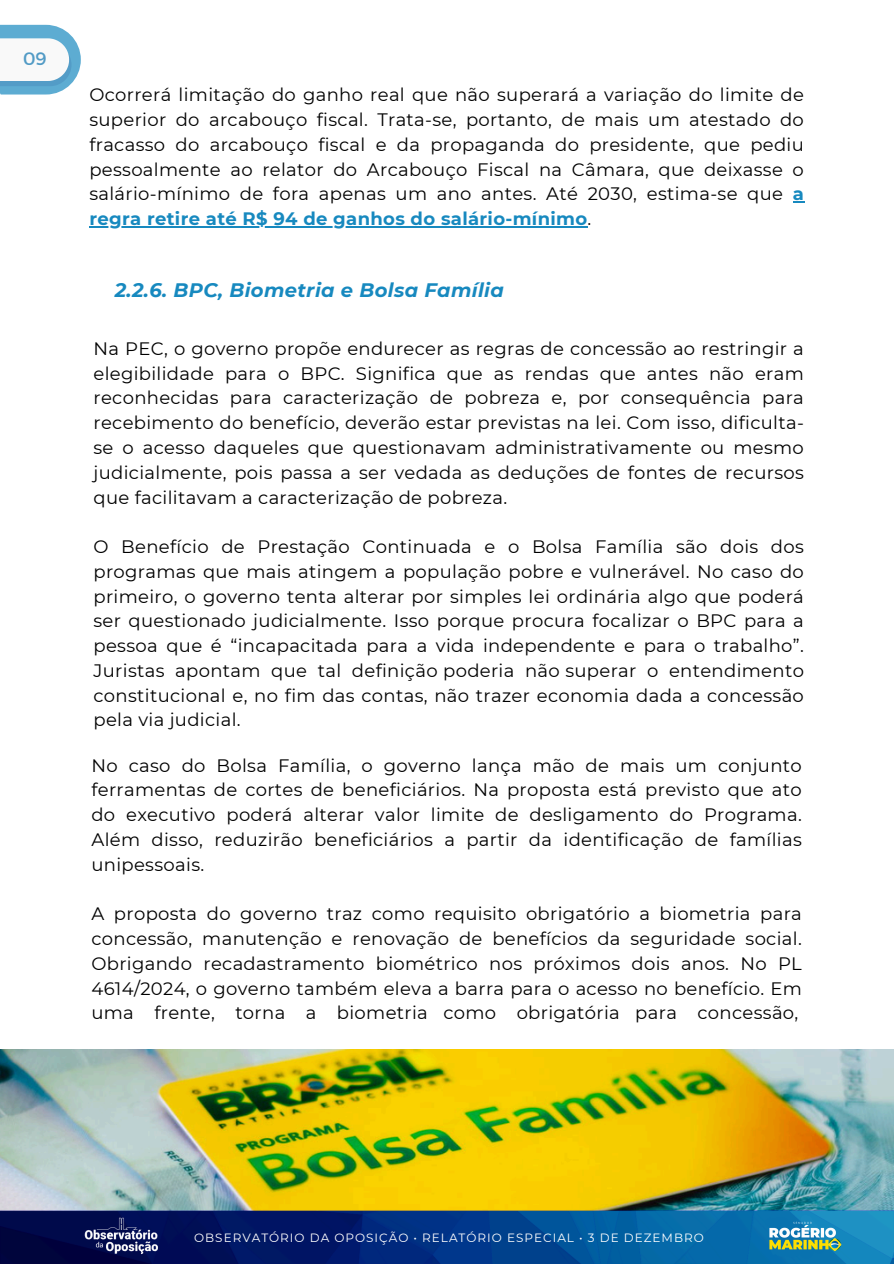
<style>
.page{position:relative;width:894px;height:1264px;background:#fff}
.page>*{position:absolute;margin:0;border:0;box-sizing:border-box;transform-origin:0 0}
.t1{font:italic 700 19.5px "Montserrat";letter-spacing:.02em;color:#1789bf}
.t2{font:18px/24.8px "Montserrat";letter-spacing:.02em;color:#000;text-align:justify}
.t3{font:700 18px "Montserrat";letter-spacing:.02em;color:#1789bf}
.t4{font:18px "Montserrat";color:#0972af}
.t5{font:12px "Montserrat";letter-spacing:.085em;color:#fff}
.s1{font-weight:700;color:#1789bf}
.s2{font-weight:400;color:#000}
</style>
<div class="page">
<img style="left:0;top:1049px;width:892px;height:154px">
<img style="left:0;top:1203px;width:893px;height:60px">
<svg style="left:765px;top:1214px;width:58px;height:44px"></svg>
<img style="left:761px;top:1215px;width:84px;height:42px">
<svg style="left:0;top:25px;width:81px;height:69px"></svg>
<svg style="left:793px;top:201px;width:11px;height:2px"></svg>
<hr style="left:89px;top:226px;width:498px;height:1px;background:#1789bf">
<p class="t4" style="left:23px;top:47px;width:25px">09</p>
<p class="t2" style="left:89px;top:83px;width:715px">Ocorrerá limitação do ganho real que não superará a variação do limite de superior do arcabouço fiscal. Trata-se, portanto, de mais um atestado do fracasso do arcabouço fiscal e da propaganda do presidente, que pediu pessoalmente ao relator do Arcabouço Fiscal na Câmara, que deixasse o salário-mínimo de fora apenas um ano antes. Até 2030, estima-se que <span class="s1">a</span></p>
<h2 class="t3" style="left:89px;top:208px;width:503px">regra retire até R$ 94 de ganhos do salário-mínimo<span class="s2">.</span></h2>
<p class="t1" style="left:115px;top:278px;width:390px">2.2.6. BPC, Biometria e Bolsa Família</p>
<p class="t2" style="left:93px;top:336px;width:711px">Na PEC, o governo propõe endurecer as regras de concessão ao restringir a elegibilidade para o BPC. Significa que as rendas que antes não eram reconhecidas para caracterização de pobreza e, por consequência para recebimento do benefício, deverão estar previstas na lei. Com isso, dificulta&shy;se o acesso daqueles que questionavam administrativamente ou mesmo judicialmente, pois passa a ser vedada as deduções de fontes de recursos que facilitavam a caracterização de pobreza.</p>
<p class="t2" style="left:93px;top:534px;width:711px">O Benefício de Prestação Continuada e o Bolsa Família são dois dos programas que mais atingem a população pobre e vulnerável. No caso do primeiro, o governo tenta alterar por simples lei ordinária algo que poderá ser questionado judicialmente. Isso porque procura focalizar o BPC para a pessoa que é “incapacitada para a vida independente e para o trabalho”.<br>Juristas apontam que tal definição poderia não superar o entendimento constitucional e, no fim das contas, não trazer economia dada a concessão pela via judicial.</p>
<h2 class="t2" style="left:91px;top:752px;width:711px">No caso do Bolsa Família, o governo lança mão de mais um conjunto ferramentas de cortes de beneficiários. Na proposta está previsto que ato do executivo poderá alterar valor limite de desligamento do Programa.<br>Além disso, reduzirão beneficiários a partir da identificação de famílias unipessoais.</h2>
<p class="t2" style="left:91px;top:901px;width:711px">A proposta do governo traz como requisito obrigatório a biometria para concessão, manutenção e renovação de benefícios da seguridade social.<br>Obrigando recadastramento biométrico nos próximos dois anos. No PL 4614/2024, o governo também eleva a barra para o acesso no benefício. Em uma frente, torna a biometria como obrigatória para concessão,</p>
<h2 class="t5" style="left:194px;top:1229px;width:511px">OBSERVATÓRIO DA OPOSIÇÃO • RELATÓRIO ESPECIAL • 3 DE DEZEMBRO</h2>
</div>
